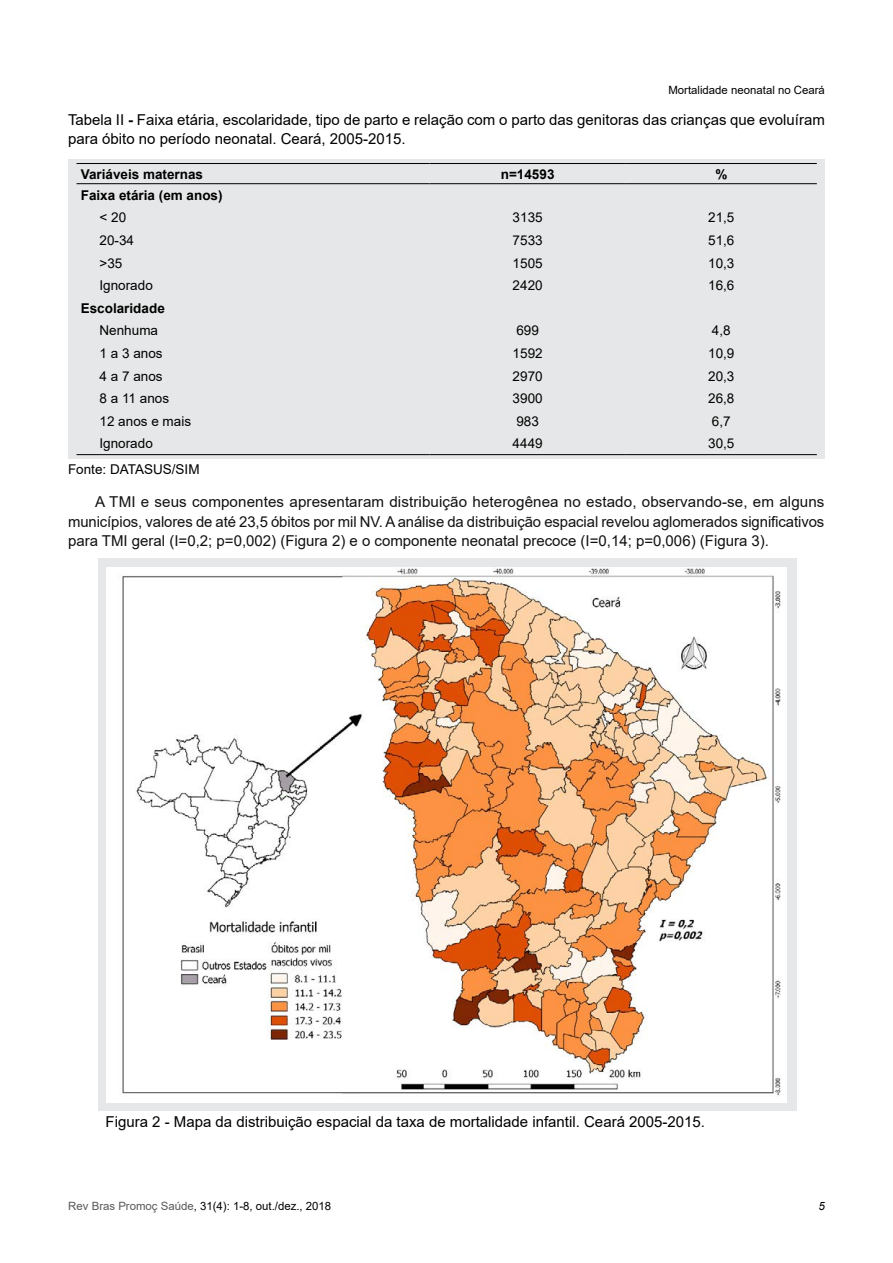
<style>
.page{position:relative;width:893px;height:1263px;background:#fff}
.page>*{position:absolute;margin:0;border:0;box-sizing:border-box;transform-origin:0 0}
.TEXTO{font:15px/19.5px "Arial";color:#111;text-align:justify}
.Tabela{font:15px/19.5px "Arial";color:#000}
.TEXTO_TABELA{font:13.5px "Arial";color:#000}
.TEXTO_TABELA-2{font:700 13.5px "Arial";color:#000}
.Legenda{font:13.5px "Arial";color:#000}
.t1{font:11.4px "Arial";color:#000}
.t2{font:italic 11.4px "Arial";color:#000}
.s1{font-weight:700}
.s2{color:#58595b}
</style>
<div class="page">
<div style="left:98px;top:558px;width:698px;height:552px;background:#e6e7e8"></div>
<div style="left:68px;top:159px;width:757px;height:300px;background:#e6e7e8"></div>
<hr style="left:77px;top:163px;width:352px;height:1px;background:#000">
<hr style="left:429px;top:163px;width:197px;height:1px;background:#000">
<hr style="left:626px;top:163px;width:191px;height:1px;background:#000">
<hr style="left:77px;top:183px;width:352px;height:1px;background:#000">
<hr style="left:429px;top:183px;width:197px;height:1px;background:#000">
<hr style="left:626px;top:183px;width:191px;height:1px;background:#000">
<hr style="left:77px;top:454px;width:352px;height:1px;background:#000">
<hr style="left:429px;top:454px;width:197px;height:1px;background:#000">
<hr style="left:626px;top:454px;width:191px;height:1px;background:#000">
<img style="left:106px;top:568px;width:680px;height:535px">
<p class="t1" style="left:668px;top:82px;width:158px">Mortalidade neonatal no Ceará</p>
<p class="Tabela" style="left:68px;top:110px;width:758px">Tabela II <span class="s1">-</span> Faixa etária, escolaridade, tipo de parto e relação com o parto das genitoras das crianças que evoluíram para óbito no período neonatal. Ceará, 2005-2015.</p>
<p class="TEXTO_TABELA-2" style="left:81px;top:164px;width:124px">Variáveis maternas</p>
<p class="TEXTO_TABELA-2" style="left:501px;top:164px;width:55px">n=14593</p>
<p class="TEXTO_TABELA-2" style="left:715px;top:164px;width:14px">%</p>
<p class="TEXTO_TABELA-2" style="left:81px;top:186px;width:143px">Faixa etária (em anos)</p>
<p class="TEXTO_TABELA" style="left:100px;top:208px;width:28px">&lt; 20</p>
<p class="TEXTO_TABELA" style="left:513px;top:208px;width:32px">3135</p>
<p class="TEXTO_TABELA" style="left:708px;top:208px;width:28px">21,5</p>
<p class="TEXTO_TABELA" style="left:100px;top:231px;width:36px">20-34</p>
<p class="TEXTO_TABELA" style="left:513px;top:231px;width:32px">7533</p>
<p class="TEXTO_TABELA" style="left:708px;top:231px;width:28px">51,6</p>
<p class="TEXTO_TABELA" style="left:100px;top:254px;width:24px">&gt;35</p>
<p class="TEXTO_TABELA" style="left:513px;top:254px;width:32px">1505</p>
<p class="TEXTO_TABELA" style="left:708px;top:254px;width:28px">10,3</p>
<p class="TEXTO_TABELA" style="left:100px;top:276px;width:55px">Ignorado</p>
<p class="TEXTO_TABELA" style="left:513px;top:276px;width:32px">2420</p>
<p class="TEXTO_TABELA" style="left:708px;top:276px;width:28px">16,6</p>
<p class="TEXTO_TABELA-2" style="left:81px;top:299px;width:86px">Escolaridade</p>
<p class="TEXTO_TABELA" style="left:100px;top:321px;width:60px">Nenhuma</p>
<p class="TEXTO_TABELA" style="left:516px;top:321px;width:24px">699</p>
<p class="TEXTO_TABELA" style="left:712px;top:321px;width:20px">4,8</p>
<p class="TEXTO_TABELA" style="left:100px;top:344px;width:65px">1 a 3 anos</p>
<p class="TEXTO_TABELA" style="left:513px;top:344px;width:32px">1592</p>
<p class="TEXTO_TABELA" style="left:708px;top:344px;width:28px">10,9</p>
<p class="TEXTO_TABELA" style="left:100px;top:366px;width:65px">4 a 7 anos</p>
<p class="TEXTO_TABELA" style="left:513px;top:366px;width:32px">2970</p>
<p class="TEXTO_TABELA" style="left:708px;top:366px;width:28px">20,3</p>
<p class="TEXTO_TABELA" style="left:100px;top:389px;width:71px">8 a 11 anos</p>
<p class="TEXTO_TABELA" style="left:513px;top:389px;width:32px">3900</p>
<p class="TEXTO_TABELA" style="left:708px;top:389px;width:28px">26,8</p>
<p class="TEXTO_TABELA" style="left:100px;top:412px;width:93px">12 anos e mais</p>
<p class="TEXTO_TABELA" style="left:516px;top:412px;width:24px">983</p>
<p class="TEXTO_TABELA" style="left:712px;top:412px;width:20px">6,7</p>
<p class="TEXTO_TABELA" style="left:100px;top:434px;width:55px">Ignorado</p>
<p class="TEXTO_TABELA" style="left:513px;top:434px;width:32px">4449</p>
<p class="TEXTO_TABELA" style="left:708px;top:434px;width:28px">30,5</p>
<p class="Legenda" style="left:68px;top:460px;width:133px">Fonte: DATASUS/SIM</p>
<p class="TEXTO" style="left:68px;top:492px;width:758px;text-indent:27px">A TMI e seus componentes apresentaram distribuição heterogênea no estado, observando-se, em alguns municípios, valores de até 23,5 óbitos por mil NV. A análise da distribuição espacial revelou aglomerados significativos para TMI geral (I=0,2; p=0,002) (Figura 2) e o componente neonatal precoce (I=0,14; p=0,006) (Figura 3).</p>
<p class="Tabela" style="left:106px;top:1112px;width:601px">Figura 2 - Mapa da distribuição espacial da taxa de mortalidade infantil. Ceará 2005-2015.</p>
<p class="t1" style="left:68px;top:1198px;width:264px"><span class="s2">Rev Bras Promoç Saúde</span>, 31(4): 1-8, out./dez., 2018</p>
<p class="t2" style="left:819px;top:1198px;width:8px">5</p>
</div>
